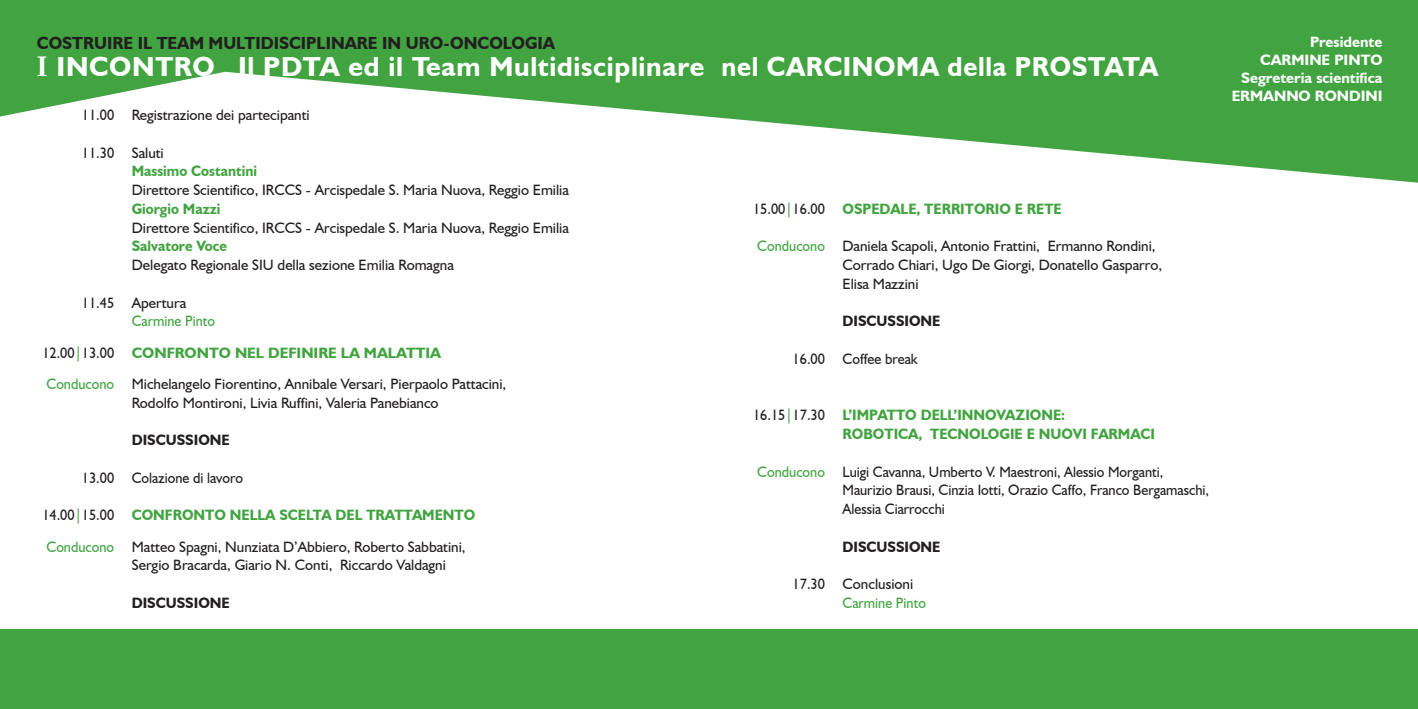
<style>
.page{position:relative;width:1418px;height:709px;background:#fff}
.page>*{position:absolute;margin:0;border:0;box-sizing:border-box;transform-origin:0 0}
.t1{font:700 27.5px "Humanist 521 BT";letter-spacing:.025em;color:#fff}
.t2{font:700 27.5px "Humanist 521 BT";letter-spacing:.025em;color:#fff;scale:.96 1}
.t3{font:700 17.5px "Humanist 521 BT";color:#231f20;scale:.96 1}
.t4{font:15px/18.8px "Humanist 521 BT";color:#231f20}
.t5{font:15px/18.8px "Humanist 521 BT";color:#231f20;scale:.95 1}
.t6{font:700 15px/18.8px "Humanist 521 BT";color:#41a440;scale:.95 1}
.t7{font:700 15px/18px "Humanist 521 BT";color:#fff;text-align:right}
.t8{font:700 15px "Humanist 521 BT";color:#231f20;scale:.95 1}
.t9{font:700 15px "Humanist 521 BT";color:#41a440}
.t10{font:15px "Humanist 521 BT";color:#41a440;scale:.95 1}
.s1{font-family:"Adobe Caslon Pro"}
.s2{font-weight:400;color:#231f20}
.s3{font-weight:400}
.s4{color:#41a440}
.s5{font-weight:700;color:#41a440}
</style>
<div class="page">
<svg style="left:0;top:0;width:1417px;height:183px;fill:#41a440"></svg>
<div style="left:0;top:629px;width:1417px;height:80px;background:#41a440"></div>
<p class="t3" style="left:37px;top:32px;width:541px">COSTRUIRE IL TEAM MULTIDISCIPLINARE IN URO-ONCOLOGIA</p>
<h1 class="t1" style="left:36px;top:49px;width:95px"><span class="s1">I</span>INCONTRO</h1>
<h1 class="t1" style="left:238px;top:49px;width:625px">IL PDTA ED IL TEAM MULTIDISCIPLINARE NEL CARCINOMA</h1>
<h1 class="t2" style="left:947px;top:49px;width:90px">DELLA PROSTATA</h1>
<p class="t5" style="left:82px;top:105px;width:241px">11.00 Registrazione dei partecipanti</p>
<p class="t5" style="left:82px;top:143px;width:88px">11.30 Saluti</p>
<p class="t6" style="left:132px;top:161px;width:133px">MASSIMO COSTANTINI</p>
<p class="t4" style="left:35px;top:180px;width:37px">D</p>
<p class="t4" style="left:143px;top:180px;width:427px">irettore Scientifico, IRCCS - Arcispedale S. Maria Nuova, Reggio Emilia</p>
<p class="t6" style="left:132px;top:199px;width:95px">GIORGIO MAZZI</p>
<p class="t4" style="left:35px;top:218px;width:37px">D</p>
<p class="t4" style="left:143px;top:218px;width:427px">irettore Scientifico, IRCCS - Arcispedale S. Maria Nuova, Reggio Emilia</p>
<p class="t6" style="left:132px;top:236px;width:102px">SALVATORE VOCE</p>
<p class="t4" style="left:35px;top:255px;width:37px">D</p>
<p class="t4" style="left:143px;top:255px;width:312px">elegato Regionale SIU della sezione Emilia Romagna</p>
<p class="t5" style="left:82px;top:293px;width:111px">11.45 Apertura</p>
<p class="t10" style="left:114px;top:312px;width:108px">Carmine Pinto</p>
<p class="t9" style="left:42px;top:343px;width:400px"><span class="s2">12.00</span><span class="s3">|</span><span class="s2">13.00</span> CONFRONTO NEL DEFINIRE LA MALATTIA</p>
<p class="t4" style="left:35px;top:374px;width:472px"><span class="s4">Conducono</span> Michelangelo Fiorentino, Annibale Versari, Pierpaolo Pattacini,</p>
<p class="t4" style="left:132px;top:393px;width:308px">Rodolfo Montironi, Livia Ruffini, Valeria Panebianco</p>
<p class="t8" style="left:35px;top:431px;width:39px">D</p>
<p class="t8" style="left:143px;top:431px;width:93px">ISCUSSIONE</p>
<p class="t5" style="left:82px;top:468px;width:171px">13.00 Colazione di lavoro</p>
<p class="t5" style="left:35px;top:499px;width:464px;line-height:31.2px;text-indent:7px">14.00<span class="s4">|</span>15.00 <span class="s5">CONFRONTO NELLA SCELTA DEL TRATTAMENTO<br></span><span class="s4">Conducono</span> Matteo Spagni, Nunziata D’Abbiero, Roberto Sabbatini,</p>
<p class="t4" style="left:132px;top:555px;width:316px">Sergio Bracarda, Giario N. Conti, Riccardo Valdagni</p>
<p class="t8" style="left:35px;top:593px;width:39px">D</p>
<p class="t8" style="left:143px;top:593px;width:93px">ISCUSSIONE</p>
<p class="t6" style="left:753px;top:199px;width:326px"><span class="s2">15.00</span><span class="s3">|</span><span class="s2">16.00</span> OSPEDALE, TERRITORIO E RETE</p>
<p class="t4" style="left:746px;top:237px;width:411px"><span class="s4">Conducono</span> Daniela Scapoli, Antonio Frattini, Ermanno Rondini,<br>C</p>
<p class="t4" style="left:853px;top:255px;width:311px">orrado Chiari, Ugo De Giorgi, Donatello Gasparro,</p>
<p class="t4" style="left:746px;top:274px;width:36px">E</p>
<p class="t4" style="left:850px;top:274px;width:69px">lisa Mazzini</p>
<p class="t8" style="left:746px;top:312px;width:39px">D</p>
<p class="t8" style="left:853px;top:312px;width:93px">ISCUSSIONE</p>
<p class="t5" style="left:792px;top:349px;width:133px">16.00 Coffee break</p>
<p class="t6" style="left:842px;top:405px;width:330px;text-indent:-89px"><span class="s2">16.15</span><span class="s3">|</span><span class="s2">17.30</span> L’IMPATTO DELL’INNOVAZIONE:<br>ROBOTICA, TEC NOLOGIE E NUOVI FARMAC I</p>
<p class="t5" style="left:842px;top:462px;width:387px;text-indent:-96px"><span class="s4">Conducono</span> Luigi Cavanna, Umberto V. Maestroni, Alessio Morganti,<br>Maurizio Brausi, Cinzia Iotti, Orazio Caffo, Franco Bergamaschi,<br>Alessia Ciarrocchi</p>
<p class="t8" style="left:746px;top:537px;width:39px">D</p>
<p class="t8" style="left:853px;top:537px;width:93px">ISCUSSIONE</p>
<p class="t5" style="left:792px;top:574px;width:128px">17.30 Conclusioni</p>
<p class="t10" style="left:842px;top:593px;width:89px">Carmine Pinto</p>
<p class="t7" style="left:1231px;top:32px;width:152px">PRESIDENTE<br>CARMINE PINTO<br>SEGRETERIA SCIENTIFICA<br>ERMANNO RONDINI</p>
</div>
